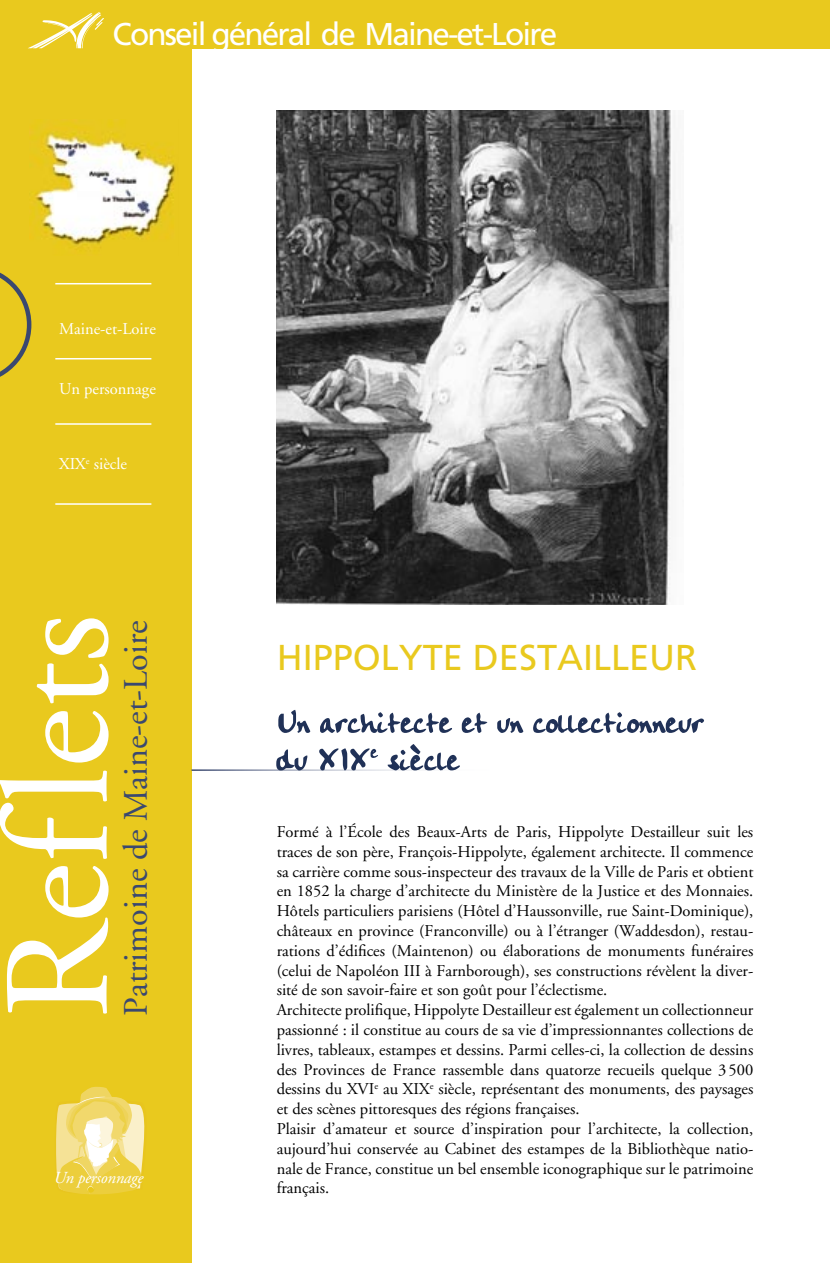
<style>
.page{position:relative;width:830px;height:1263px;background:#fff}
.page>*{position:absolute;margin:0;border:0;box-sizing:border-box;transform-origin:0 0}
.t1{font:150px "Adobe Garamond";color:#fff}
.Style_de_paragraphe_1{font:36px "Frutiger";color:#e9c91e}
.Titre{font:34.2px "Adobe Garamond";color:#3a4870}
.t2{font:31.5px "Frutiger";letter-spacing:-.06em;color:#fff}
.t3{font:italic 16.8px "Adobe Garamond";letter-spacing:-.01em;color:#fff}
.heading_1{font:16.5px/19.8px "Adobe Garamond";color:#000;text-align:justify}
.Style_de_paragraphe_1-2{font:16.5px "Adobe Garamond";color:#fff}
</style>
<div class="page">
<div style="left:0;top:0;width:191px;height:1263px;background:#e9c91e"></div>
<div style="left:0;top:0;width:829px;height:48px;background:#e9c91e"></div>
<svg style="left:28px;top:12px;width:76px;height:36px"></svg>
<svg style="left:0;top:272px;width:31px;height:105px"></svg>
<img style="left:30px;top:122px;width:146px;height:124px">
<hr style="left:55px;top:283px;width:96px;height:1px;background:#fff">
<hr style="left:55px;top:358px;width:96px;height:1px;background:#fff">
<hr style="left:55px;top:424px;width:96px;height:1px;background:#fff">
<hr style="left:55px;top:504px;width:96px;height:1px;background:#fff">
<img style="left:276px;top:111px;width:402px;height:493px">
<svg style="left:56px;top:1086px;width:89px;height:109px"></svg>
<svg style="left:278px;top:710px;width:425px;height:23px"></svg>
<svg style="left:276px;top:744px;width:183px;height:26px"></svg>
<h3 class="t2" style="left:113px;top:16px;width:446px">Conseil général de Maine-et-Loire</h3>
<p class="Style_de_paragraphe_1-2" style="left:59px;top:320px;width:98px">Maine-et-Loire</p>
<p class="Style_de_paragraphe_1-2" style="left:59px;top:380px;width:98px">Un personnage</p>
<p class="Style_de_paragraphe_1-2" style="left:59px;top:455px;width:70px">XIX<sup>e</sup> siècle</p>
<h1 class="t1" style="left:-21px;top:1019px;width:407px;rotate:-90deg">Reflets</h1>
<p class="Titre" style="left:118px;top:1016px;width:397px;rotate:-90deg">Patrimoine de Maine-et-Loire</p>
<p class="t3" style="left:54px;top:1168px;width:91px">Un personnage</p>
<p class="Style_de_paragraphe_1" style="left:276px;top:636px;width:422px">HIPPOLYTE DESTAILLEUR</p>
<p class="heading_1" style="left:276px;top:822px;width:478px">Formé à l’École des Beaux-Arts de Paris, Hippolyte Destailleur suit les traces de son père, François-Hippolyte, également architecte. Il commence sa carrière comme sous-inspecteur des travaux de la Ville de Paris et obtient en 1852 la charge d’architecte du Ministère de la Justice et des Monnaies.<br>Hôtels particuliers parisiens (Hôtel d’Haussonville, rue Saint-Dominique), châteaux en province (Franconville) ou à l’étranger (Waddesdon), restau&shy;rations d’édifices (Maintenon) ou élaborations de monuments funéraires (celui de Napoléon III à Farnborough), ses constructions révèlent la diver&shy;sité de son savoir-faire et son goût pour l’éclectisme.</p>
<p class="heading_1" style="left:276px;top:1000px;width:478px">Architecte prolifique, Hippolyte Destailleur est également un collectionneur passionné : il constitue au cours de sa vie d’impressionnantes collections de livres, tableaux, estampes et dessins. Parmi celles-ci, la collection de dessins des Provinces de France rassemble dans quatorze recueils quelque 3 500 dessins du XVI<sup>e</sup> au XIX<sup>e</sup> siècle, représentant des monuments, des paysages et des scènes pittoresques des régions françaises.</p>
<p class="heading_1" style="left:276px;top:1119px;width:478px">Plaisir d’amateur et source d’inspiration pour l’architecte, la collection, aujourd’hui conservée au Cabinet des estampes de la Bibliothèque natio&shy;nale de France, constitue un bel ensemble iconographique sur le patrimoine français.</p>
</div>
